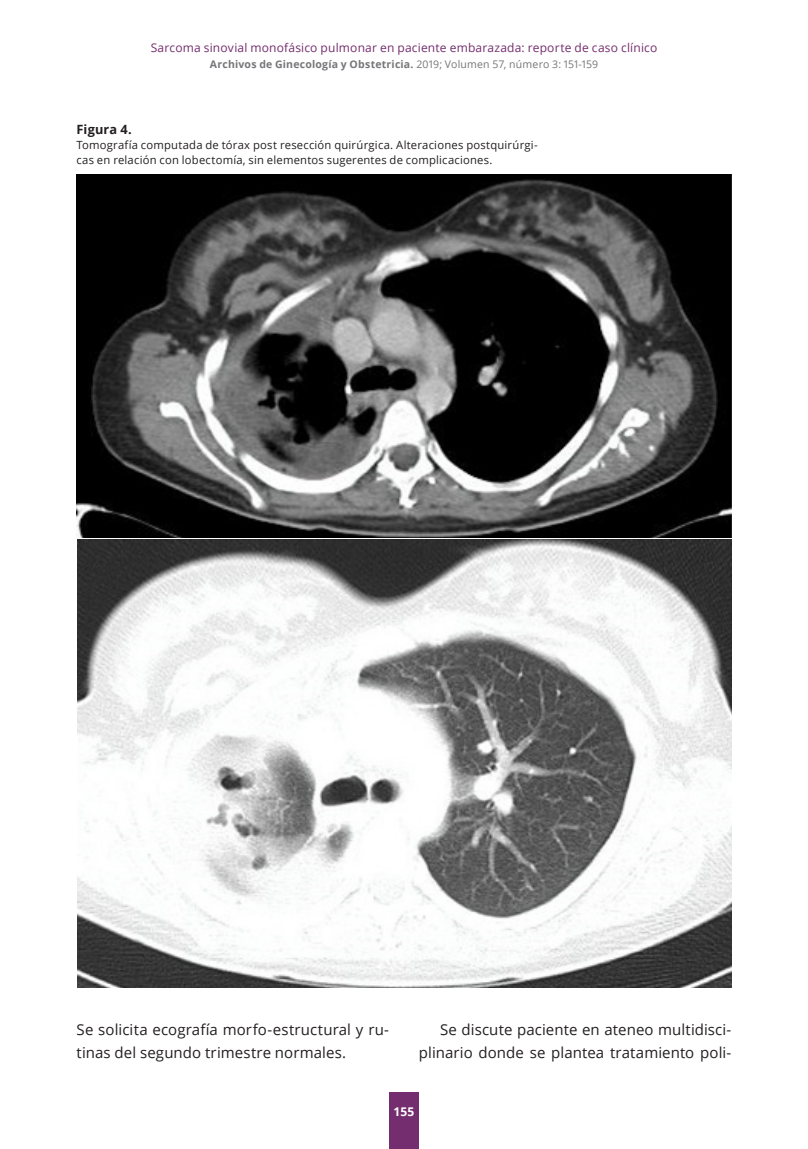
<style>
.page{position:relative;width:808px;height:1149px;background:#fff}
.page>*{position:absolute;margin:0;border:0;box-sizing:border-box;transform-origin:0 0}
.t1{font:15px/22.5px "Open Sans";letter-spacing:.005em;color:#231f20;text-align:right}
.Figura_título{font:700 12.75px "Open Sans";letter-spacing:.01em;color:#231f20}
.t2{font:12px "Open Sans";letter-spacing:.015em;color:#742d6e}
.t3{font:700 12px "Open Sans";color:#fff}
.Figura_texto{font:11.25px/15px "Open Sans";letter-spacing:.02em;color:#231f20}
.t4{font:700 10.5px "Open Sans";letter-spacing:.02em;color:#757679}
.s1{font-weight:400}
</style>
<div class="page">
<div style="left:389px;top:1092px;width:30px;height:56px;background:#742d6e"></div>
<img style="left:77px;top:174px;width:654px;height:363px">
<img style="left:77px;top:539px;width:654px;height:447px">
<p class="t2" style="left:151px;top:39px;width:508px">Sarcoma sinovial monofásico pulmonar en paciente embarazada: reporte de caso clínico</p>
<p class="t4" style="left:210px;top:56px;width:390px">Archivos de Ginecología y Obstetricia. <span class="s1">2019; Volumen 57, número 3: 151-159</span></p>
<p class="Figura_título" style="left:77px;top:121px;width:57px">Figura 4.</p>
<p class="Figura_texto" style="left:77px;top:137px;width:463px">Tomografía computada de tórax post resección quirúrgica. Alteraciones postquirúrgi&shy;cas en relación con lobectomía, sin elementos sugerentes de complicaciones.</p>
<p class="t1" style="left:77px;top:1017px;width:314px;text-align:left">Se solicita ecografía morfo-estructural y ru&shy;tinas del segundo trimestre normales.</p>
<p class="t1" style="left:419px;top:1017px;width:314px">Se discute paciente en ateneo multidisci&shy;plinario donde se plantea tratamiento poli-</p>
<p class="t3" style="left:394px;top:1102px;width:22px">155</p>
</div>
